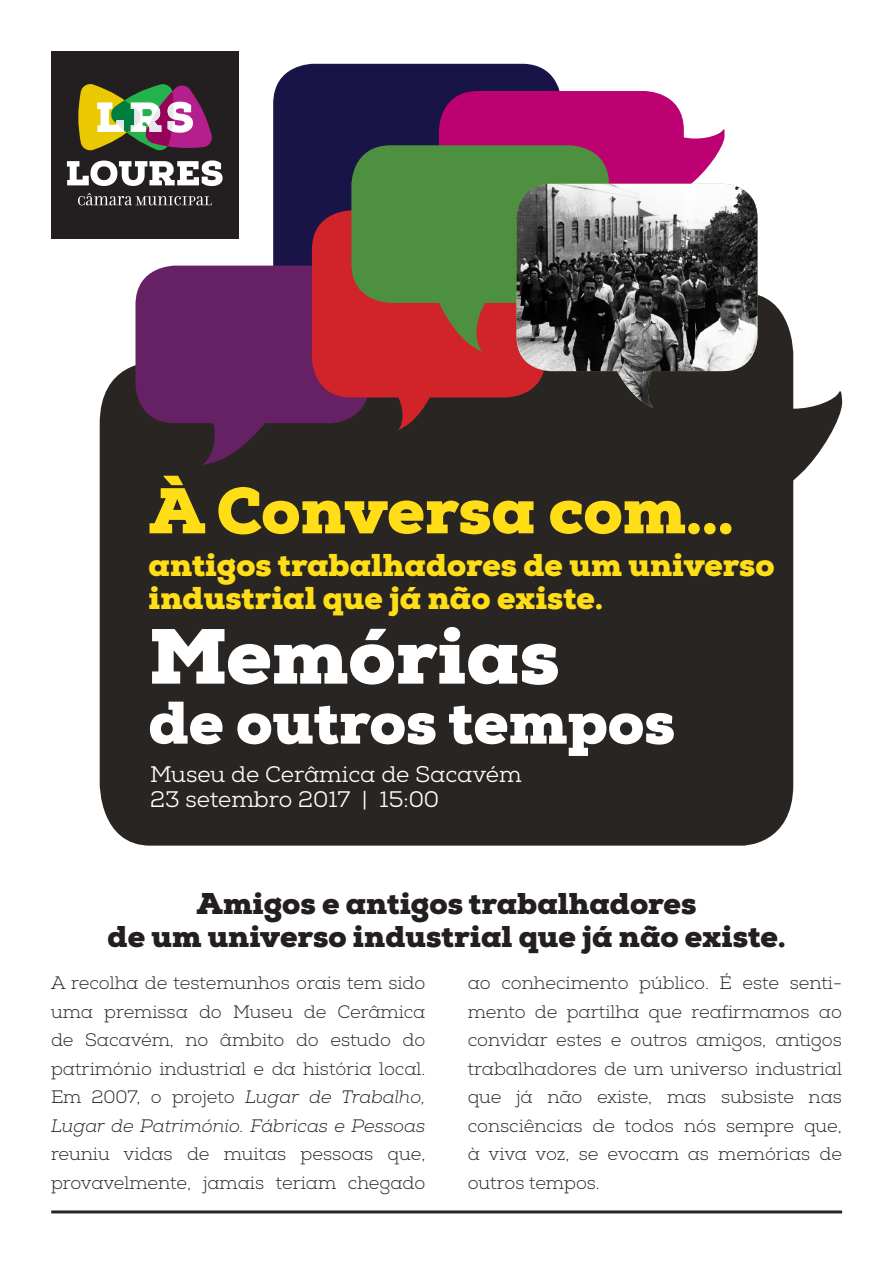
<style>
.page{position:relative;width:893px;height:1263px;background:#fff}
.page>*{position:absolute;margin:0;border:0;box-sizing:border-box;transform-origin:0 0}
.t1{font:900 78px "Nexa Slab";color:#fff}
.t2{font:900 64.5px "Nexa Slab";letter-spacing:-.005em;color:#ffdd17}
.t3{font:900 60px "Nexa Slab";color:#fff}
.t4{font:900 31.5px/33px "Nexa Slab";color:#ffdd17}
.t5{font:900 30px "Nexa Slab";color:#231f20}
.t6{font:22.5px "Nexa Slab";color:#fff}
.t7{font:300 18px/28.5px "Nexa Slab";color:#231f20;text-align:justify}
.s1{font-style:italic}
</style>
<div class="page">
<div style="left:100px;top:293px;width:693px;height:553px;background:#292522"></div>
<svg style="left:774px;top:386px;width:68px;height:105px"></svg>
<hr style="left:51px;top:1210px;width:791px;height:3px;background:#292522">
<div style="left:51px;top:51px;width:187px;height:187px;background:#231f20"></div>
<svg style="left:67px;top:160px;width:156px;height:26px"></svg>
<svg style="left:78px;top:193px;width:134px;height:12px"></svg>
<svg style="left:78px;top:84px;width:134px;height:67px"></svg>
<div style="left:274px;top:64px;width:287px;height:284px;background:#181447;border-radius:39px"></div>
<div style="left:135px;top:266px;width:234px;height:157px;background:#652164;border-radius:39px"></div>
<svg style="left:202px;top:423px;width:70px;height:42px;background:#42233e"></svg>
<div style="left:439px;top:91px;width:245px;height:257px;background:#bd0172;border-radius:39px"></div>
<svg style="left:674px;top:126px;width:51px;height:58px"></svg>
<div style="left:312px;top:210px;width:233px;height:187px;background:#d1232a;border-radius:39px"></div>
<svg style="left:396px;top:397px;width:43px;height:33px"></svg>
<div style="left:351px;top:145px;width:258px;height:158px;background:#4d9040;border-radius:39px"></div>
<svg style="left:439px;top:303px;width:46px;height:49px"></svg>
<img style="left:516px;top:184px;width:241px;height:224px">
<p class="t2" style="left:149px;top:470px;width:587px">À Conversa com...</p>
<p class="t4" style="left:149px;top:548px;width:627px">antigos trabalhadores de um universo industrial que já não existe.</p>
<p class="t1" style="left:149px;top:607px;width:412px">Memórias</p>
<p class="t3" style="left:149px;top:685px;width:528px">de outros tempos</p>
<p class="t6" style="left:150px;top:761px;width:373px">Museu de Cerâmica de Sacavém</p>
<p class="t6" style="left:150px;top:786px;width:291px">23 setembro 2017 | 15:00</p>
<p class="t5" style="left:197px;top:885px;width:501px">Amigos e antigos trabalhadores</p>
<p class="t5" style="left:108px;top:918px;width:679px">de um universo industrial que já não existe.</p>
<p class="t7" style="left:51px;top:969px;width:376px">A recolha de testemunhos orais tem sido uma premissa do Museu de Cerâmica de Sacavém, no âmbito do estudo do património industrial e da história local.<br>Em 2007, o projeto <span class="s1">Lugar de Trabalho, Lugar de Património. Fábricas e Pessoas </span>reuniu vidas de muitas pessoas que, provavelmente, jamais teriam chegado</p>
<p class="t7" style="left:468px;top:969px;width:376px">ao conhecimento público. É este senti&shy;mento de partilha que reafirmamos ao convidar estes e outros amigos, antigos trabalhadores de um universo industrial que já não existe, mas subsiste nas consciências de todos nós sempre que, à viva voz, se evocam as memórias de outros tempos.</p>
</div>
